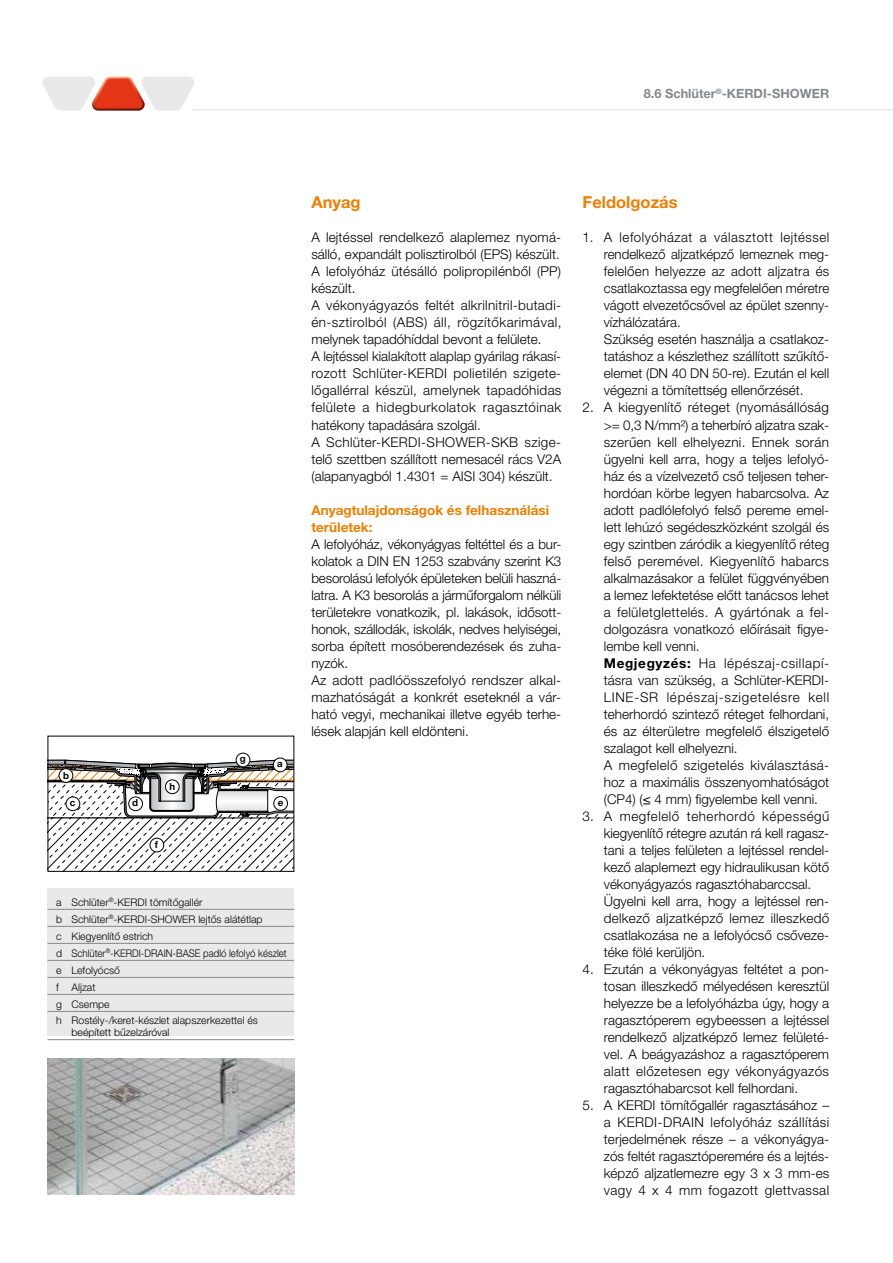
<style>
.page{position:relative;width:893px;height:1263px;background:#fff}
.page>*{position:absolute;margin:0;border:0;box-sizing:border-box;transform-origin:0 0}
.Überschrift{font:700 16.5px "Helvetica Neue LT Pro";color:#ee7f00}
.Fließtext{font:300 13.5px/17px "Helvetica Neue LT Pro";color:#000;text-align:justify}
.Einzug{font:300 13.5px/17px "Helvetica Neue LT Pro";color:#000;text-align:justify}
.Unter-Überschrift{font:700 13.5px/17px "Helvetica Neue LT Pro";color:#ee7f00}
.Seitentitel{font:700 12.75px "Helvetica Neue LT Pro";color:#87888a}
.Tabelle_Fuß{font:300 10.5px/12px "Helvetica Neue LT Pro";color:#000}
.t1{font:700 9.75px "Helvetica Neue LT Pro";color:#000}
.s1{font-weight:700}
</style>
<div class="page">
<img style="left:48px;top:1059px;width:246px;height:136px">
<svg style="left:50px;top:760px;width:245px;height:111px"></svg>
<div style="left:48px;top:736px;width:246px;height:136px;border:1px solid #000"></div>
<div style="left:48px;top:889px;width:246px;height:147px;background:#e9e9ea"></div>
<hr style="left:48px;top:909px;width:246px;height:1px;background:#87888a">
<hr style="left:48px;top:926px;width:246px;height:1px;background:#87888a">
<hr style="left:48px;top:943px;width:246px;height:1px;background:#87888a">
<hr style="left:48px;top:960px;width:246px;height:1px;background:#87888a">
<hr style="left:48px;top:977px;width:246px;height:1px;background:#87888a">
<hr style="left:48px;top:994px;width:246px;height:1px;background:#87888a">
<hr style="left:48px;top:1011px;width:246px;height:1px;background:#87888a">
<hr style="left:48px;top:1039px;width:246px;height:1px;background:#87888a">
<div style="left:273px;top:758px;width:14px;height:14px;background:#fff;border-radius:50%"></div>
<div style="left:273px;top:757px;width:14px;height:15px;border:1px solid #000;border-radius:50%"></div>
<div style="left:59px;top:769px;width:14px;height:13px;background:#fff;border-radius:50%"></div>
<div style="left:59px;top:768px;width:14px;height:15px;border:1px solid #000;border-radius:50%"></div>
<div style="left:66px;top:797px;width:14px;height:14px;background:#fff;border-radius:50%"></div>
<div style="left:66px;top:796px;width:14px;height:15px;border:1px solid #000;border-radius:50%"></div>
<div style="left:129px;top:797px;width:14px;height:14px;background:#fff;border-radius:50%"></div>
<div style="left:128px;top:796px;width:15px;height:15px;border:1px solid #000;border-radius:50%"></div>
<div style="left:236px;top:753px;width:14px;height:14px;background:#fff;border-radius:50%"></div>
<div style="left:236px;top:753px;width:14px;height:14px;border:1px solid #000;border-radius:50%"></div>
<div style="left:274px;top:796px;width:14px;height:14px;background:#fff;border-radius:50%"></div>
<div style="left:273px;top:796px;width:15px;height:15px;border:1px solid #000;border-radius:50%"></div>
<div style="left:150px;top:838px;width:14px;height:14px;background:#fff;border-radius:50%"></div>
<div style="left:150px;top:838px;width:14px;height:14px;border:1px solid #000;border-radius:50%"></div>
<div style="left:165px;top:780px;width:14px;height:14px;background:#fff;border-radius:50%"></div>
<div style="left:165px;top:779px;width:15px;height:15px;border:1px solid #000;border-radius:50%"></div>
<hr style="left:193px;top:109px;width:700px;height:2px;background:#e9e9ea">
<svg style="left:43px;top:77px;width:151px;height:34px"></svg>
<p class="Seitentitel" style="left:644px;top:86px;width:187px">8.6 Schlüter<sup>®</sup>-KERDI-SHOWER</p>
<p class="t1" style="left:63px;top:769px;width:7px">b</p>
<p class="t1" style="left:70px;top:796px;width:7px">c</p>
<p class="t1" style="left:132px;top:796px;width:7px">d</p>
<p class="t1" style="left:169px;top:781px;width:7px">h</p>
<p class="t1" style="left:155px;top:838px;width:5px">f</p>
<p class="t1" style="left:240px;top:753px;width:7px">g</p>
<p class="t1" style="left:277px;top:758px;width:7px">a</p>
<p class="t1" style="left:278px;top:796px;width:7px">e</p>
<p class="Tabelle_Fuß" style="left:56px;top:896px;width:148px">a Schlüter<sup>®</sup>-KERDI tömítőgallér</p>
<p class="Tabelle_Fuß" style="left:56px;top:913px;width:208px">b Schlüter<sup>®</sup>-KERDI-SHOWER lejtős alátétlap</p>
<p class="Tabelle_Fuß" style="left:56px;top:930px;width:99px">c Kiegyenlítő estrich</p>
<p class="Tabelle_Fuß" style="left:56px;top:947px;width:232px">d Schlüter<sup>®</sup>-KERDI-DRAIN-BASE padló lefolyó készlet</p>
<p class="Tabelle_Fuß" style="left:56px;top:964px;width:66px">e Lefolyócső</p>
<p class="Tabelle_Fuß" style="left:56px;top:981px;width:41px">f Aljzat</p>
<p class="Tabelle_Fuß" style="left:56px;top:998px;width:55px">g Csempe</p>
<p class="Tabelle_Fuß" style="left:72px;top:1014px;width:188px;text-indent:-15px">h Rostély-/keret-készlet alapszerkezettel és beépített bűzelzáróval</p>
<p class="Überschrift" style="left:311px;top:192px;width:51px">Anyag</p>
<p class="Fließtext" style="left:311px;top:229px;width:251px">A lejtéssel rendelkező alaplemez nyomá&shy;sálló, expandált polisztirolból (EPS) készült.</p>
<p class="Fließtext" style="left:311px;top:263px;width:251px">A lefolyóház ütésálló polipropilénből (PP) készült.</p>
<p class="Fließtext" style="left:311px;top:297px;width:251px">A vékonyágyazós feltét alkrilnitril-butadi&shy;én-sztirolból (ABS) áll, rögzítőkarimával, melynek tapadóhíddal bevont a felülete.</p>
<p class="Fließtext" style="left:311px;top:348px;width:251px">A lejtéssel kialakított alaplap gyárilag rákasí&shy;rozott Schlüter-KERDI polietilén szigete&shy;lőgallérral készül, amelynek tapadóhidas felülete a hidegburkolatok ragasztóinak hatékony tapadására szolgál.</p>
<p class="Fließtext" style="left:311px;top:433px;width:251px">A Schlüter-KERDI-SHOWER-SKB szige&shy;telő szettben szállított nemesacél rács V2A (alapanyagból 1.4301 = AISI 304) készült.</p>
<p class="Unter-Überschrift" style="left:311px;top:501px;width:239px">Anyagtulajdonságok és felhasználási területek:</p>
<p class="Fließtext" style="left:311px;top:535px;width:251px">A lefolyóház, vékonyágyas feltéttel és a bur&shy;kolatok a DIN EN 1253 szabvány szerint K3 besorolású lefolyók épületeken belüli haszná&shy;latra. A K3 besorolás a járműforgalom nélküli területekre vonatkozik, pl. lakások, idősott&shy;honok, szállodák, iskolák, nedves helyiségei, sorba épített mosóberendezések és zuha&shy;nyzók.</p>
<p class="Fließtext" style="left:311px;top:671px;width:251px">Az adott padlóösszefolyó rendszer alkal&shy;mazhatóságát a konkrét eseteknél a vár&shy;ható vegyi, mechanikai illetve egyéb terhe&shy;lések alapján kell eldönteni.</p>
<p class="Überschrift" style="left:583px;top:192px;width:96px">Feldolgozás</p>
<p class="Fließtext" style="left:604px;top:229px;width:227px;text-indent:-21px">1. A lefolyóházat a választott lejtéssel rendelkező aljzatképző lemeznek meg&shy;felelően helyezze az adott aljzatra és csatlakoztassa egy megfelelően méretre vágott elvezetőcsővel az épület szenny&shy;vízhálózatára.</p>
<p class="Einzug" style="left:604px;top:331px;width:227px">Szükség esetén használja a csatlakoz&shy;tatáshoz a készlethez szállított szűkítő&shy;elemet (DN 40 DN 50-re). Ezután el kell végezni a tömítettség ellenőrzését.</p>
<p class="Fließtext" style="left:604px;top:399px;width:227px;text-indent:-21px">2. A kiegyenlítő réteget (nyomásállóság &gt;= 0,3 N/mm²) a teherbíró aljzatra szak&shy;szerűen kell elhelyezni. Ennek során ügyelni kell arra, hogy a teljes lefolyó&shy;ház és a vízelvezető cső teljesen teher&shy;hordóan körbe legyen habarcsolva. Az adott padlólefolyó felső pereme emel&shy;lett lehúzó segédeszközként szolgál és egy szintben záródik a kiegyenlítő réteg felső peremével. Kiegyenlítő habarcs alkalmazásakor a felület függvényében a lemez lefektetése előtt tanácsos lehet a felületglettelés. A gyártónak a fel&shy;dolgozásra vonatkozó előírásait figye&shy;lembe kell venni.</p>
<p class="Einzug" style="left:604px;top:654px;width:227px"><span class="s1">Megjegyzés:</span> Ha lépészaj-csillapí&shy;tásra van szükség, a Schlüter-KERDI-LINE-SR lépészaj-szigetelésre kell teherhordó szintező réteget felhordani, és az élterületre megfelelő élszigetelő szalagot kell elhelyezni.</p>
<p class="Einzug" style="left:604px;top:756px;width:227px">A megfelelő szigetelés kiválasztásá&shy;hoz a maximális összenyomhatóságot (CP4) (≤ 4 mm) figyelembe kell venni.</p>
<p class="Fließtext" style="left:604px;top:807px;width:227px;text-indent:-21px">3. A megfelelő teherhordó képességű kiegyenlítő rétegre azután rá kell ragasz&shy;tani a teljes felületen a lejtéssel rendel&shy;kező alaplemezt egy hidraulikusan kötő vékonyágyazós ragasztóhabarccsal.</p>
<p class="Einzug" style="left:604px;top:892px;width:227px">Ügyelni kell arra, hogy a lejtéssel ren&shy;delkező aljzatképző lemez illeszkedő csatlakozása ne a lefolyócső csőveze&shy;téke fölé kerüljön.</p>
<p class="Fließtext" style="left:604px;top:960px;width:227px;text-indent:-21px">4. Ezután a vékonyágyas feltétet a pon&shy;tosan illeszkedő mélyedésen keresztül helyezze be a lefolyóházba úgy, hogy a ragasztóperem egybeessen a lejtéssel rendelkező aljzatképző lemez felületé&shy;vel. A beágyazáshoz a ragasztóperem alatt előzetesen egy vékonyágyazós ragasztóhabarcsot kell felhordani.</p>
<p class="Fließtext" style="left:604px;top:1096px;width:227px;text-indent:-21px">5. A KERDI tömítőgallér ragasztásához – a KERDI-DRAIN lefolyóház szállítási terjedelmének része – a vékonyágya&shy;zós feltét ragasztóperemére és a lejtés&shy;képző aljzatlemezre egy 3 x 3 mm-es vagy 4 x 4 mm fogazott glettvassal</p>
</div>
